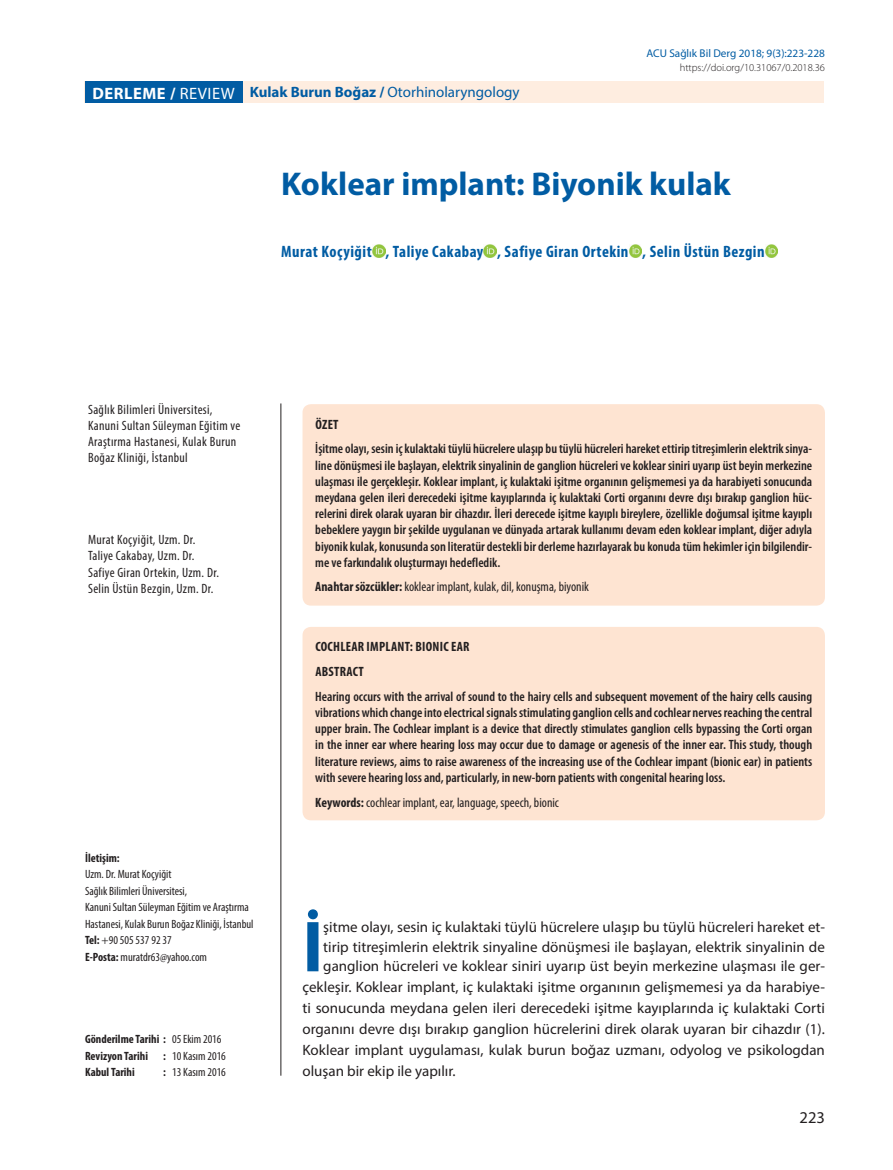
<style>
.page{position:relative;width:893px;height:1170px;background:#fff}
.page>*{position:absolute;margin:0;border:0;box-sizing:border-box;transform-origin:0 0}
.t1{font:700 72.9px "Myriad Pro";color:#015ca3}
.t2{font:700 33px "Myriad Pro";color:#015ca3}
.t3{font:700 condensed 16.5px "Myriad Pro";letter-spacing:.03em;color:#015ca3}
.t4{font:16.5px "Myriad Pro";color:#231f20}
.t5{font:15px/20.9px "Myriad Pro";color:#231f20;text-align:justify}
.t6{font:15px "Myriad Pro";color:#015ca3}
.t7{font:600 condensed 13.5px/16.2px "Myriad Pro";color:#231f20;text-align:justify}
.t8{font:condensed 13.5px/16.2px "Myriad Pro";letter-spacing:.025em;color:#231f20}
.t9{font:condensed 13.5px "Myriad Pro";color:#231f20}
.t10{font:700 condensed 13.5px/24.8px "Myriad Pro";letter-spacing:.02em;color:#231f20}
.t11{font:condensed 12px/16.5px "Myriad Pro";color:#231f20}
.t12{font:700 condensed 12px/16.5px "Myriad Pro";color:#231f20}
.t13{font:11.25px "Myriad Pro";color:#015ca3}
.t14{font:300 10.5px "Myriad Pro";color:#231f20}
.s1{font-weight:700;font-size:16.5px;color:#fff}
.s2{font-size:16.5px;color:#fff}
.s3{font-weight:700}
.s4{font-weight:400}
</style>
<div class="page">
<hr style="left:280px;top:403px;width:1px;height:672px;background:#231f20">
<div style="left:84px;top:82px;width:740px;height:21px;background:#feede0"></div>
<div style="left:85px;top:82px;width:157px;height:21px;background:#015ca3"></div>
<svg style="left:372px;top:244px;width:13px;height:13px"></svg>
<svg style="left:484px;top:244px;width:13px;height:13px"></svg>
<svg style="left:629px;top:244px;width:13px;height:13px"></svg>
<svg style="left:765px;top:244px;width:13px;height:13px"></svg>
<div style="left:302px;top:404px;width:523px;height:201px;background:#fee4d2;border-radius:9px"></div>
<div style="left:302px;top:627px;width:523px;height:193px;background:#fee4d2;border-radius:9px"></div>
<p class="t13" style="left:646px;top:46px;width:180px">ACU Sağlık Bil Derg 2018; 9(3):223-228</p>
<p class="t6" style="left:93px;top:83px;width:429px"><span class="s1">DERLEME /</span> <span class="s2">REVIEW</span> <span class="s3">Kulak Burun Boğaz /</span> Otorhinolaryngology</p>
<p class="t14" style="left:680px;top:62px;width:147px">https://doi.org/10.31067/0.2018.36</p>
<h2 class="t2" style="left:281px;top:162px;width:451px">Koklear implant: Biyonik kulak</h2>
<p class="t3" style="left:281px;top:241px;width:485px">Murat Koçyiğit , Taliye Cakabay , Safiye Giran Ortekin , Selin Üstün Bezgin</p>
<p class="t8" style="left:88px;top:401px;width:154px">Sağlık Bilimleri Üniversitesi,<br>Kanuni Sultan Süleyman Eğitim ve<br>Araştırma Hastanesi, Kulak Burun<br>Boğaz Kliniği, İstanbul</p>
<p class="t8" style="left:88px;top:531px;width:133px">Murat Koçyiğit, Uzm. Dr.<br>Taliye Cakabay, Uzm. Dr.<br>Safiye Giran Ortekin, Uzm. Dr.<br>Selin Üstün Bezgin, Uzm. Dr.</p>
<p class="t12" style="left:85px;top:849px;width:36px">İletişim:</p>
<p class="t11" style="left:85px;top:865px;width:170px">Uzm. Dr. Murat Koçyiğit<br>Sağlık Bilimleri Üniversitesi,<br>Kanuni Sultan Süleyman Eğitim ve Araştırma Hastanesi, Kulak Burun Boğaz Kliniği, İstanbul <span class="s3">Tel:</span> +90 505 537 92 37<br><span class="s3">E-Posta:</span> muratdr63@yahoo.com</p>
<p class="t12" style="left:85px;top:1030px;width:138px">Gönderilme Tarihi : <span class="s4">05 Ekim 2016<br></span>Revizyon Tarihi</p>
<p class="t11" style="left:163px;top:1047px;width:64px"><span class="s3">:</span> 10 Kasım 2016</p>
<p class="t12" style="left:85px;top:1063px;width:51px">Kabul Tarihi</p>
<p class="t11" style="left:163px;top:1063px;width:64px"><span class="s3">:</span> 13 Kasım 2016</p>
<p class="t10" style="left:315px;top:411px;width:25px">ÖZET</p>
<p class="t7" style="left:315px;top:441px;width:498px">İşitme olayı, sesin iç kulaktaki tüylü hücrelere ulaşıp bu tüylü hücreleri hareket ettirip titreşimlerin elektrik sinya&shy;line dönüşmesi ile başlayan, elektrik sinyalinin de ganglion hücreleri ve koklear siniri uyarıp üst beyin merkezine ulaşması ile gerçekleşir. Koklear implant, iç kulaktaki işitme organının gelişmemesi ya da harabiyeti sonucunda meydana gelen ileri derecedeki işitme kayıplarında iç kulaktaki Corti organını devre dışı bırakıp ganglion hüc&shy;relerini direk olarak uyaran bir cihazdır. İleri derecede işitme kayıplı bireylere, özellikle doğumsal işitme kayıplı bebeklere yaygın bir şekilde uygulanan ve dünyada artarak kullanımı devam eden koklear implant, diğer adıyla biyonik kulak, konusunda son literatür destekli bir derleme hazırlayarak bu konuda tüm hekimler için bilgilendir&shy;me ve farkındalık oluşturmayı hedefledik.</p>
<p class="t9" style="left:315px;top:579px;width:275px"><span class="s3">Anahtar sözcükler:</span> koklear implant, kulak, dil, konuşma, biyonik</p>
<p class="t10" style="left:315px;top:634px;width:156px">COCHLEAR IMPLANT: BIONIC EAR abstract</p>
<p class="t7" style="left:315px;top:688px;width:498px">Hearing occurs with the arrival of sound to the hairy cells and subsequent movement of the hairy cells causing vibrations which change into electrical signals stimulating ganglion cells and cochlear nerves reaching the central upper brain. The Cochlear implant is a device that directly stimulates ganglion cells bypassing the Corti organ in the inner ear where hearing loss may occur due to damage or agenesis of the inner ear. This study, though literature reviews, aims to raise awareness of the increasing use of the Cochlear impant (bionic ear) in patients with severe hearing loss and, particularly, in new-born patients with congenital hearing loss.</p>
<p class="t9" style="left:315px;top:793px;width:245px"><span class="s3">Keywords:</span> cochlear implant, ear, language, speech, bionic</p>
<h1 class="t1" style="left:302px;top:899px;width:22px">İ</h1>
<p class="t5" style="left:323px;top:917px;width:503px;line-height:19.5px">şitme olayı, sesin iç kulaktaki tüylü hücrelere ulaşıp bu tüylü hücreleri hareket et&shy;tirip titreşimlerin elektrik sinyaline dönüşmesi ile başlayan, elektrik sinyalinin de ganglion hücreleri ve koklear siniri uyarıp üst beyin merkezine ulaşması ile ger-</p>
<p class="t5" style="left:302px;top:976px;width:524px">çekleşir. Koklear implant, iç kulaktaki işitme organının gelişmemesi ya da harabiye&shy;ti sonucunda meydana gelen ileri derecedeki işitme kayıplarında iç kulaktaki Corti organını devre dışı bırakıp ganglion hücrelerini direk olarak uyaran bir cihazdır (1).<br>Koklear implant uygulaması, kulak burun boğaz uzmanı, odyolog ve psikologdan oluşan bir ekip ile yapılır.</p>
<p class="t4" style="left:799px;top:1106px;width:27px">223</p>
</div>
